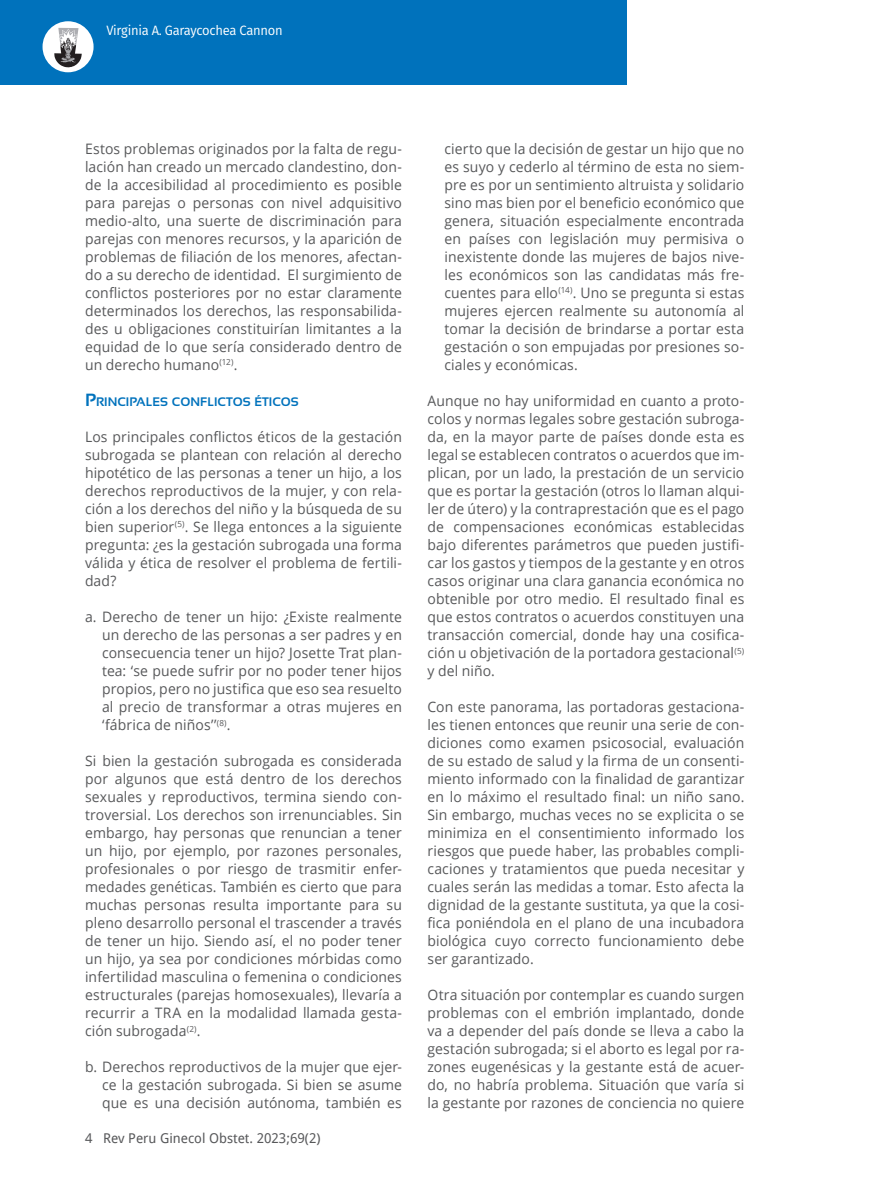
<style>
.page{position:relative;width:872px;height:1191px;background:#fff}
.page>*{position:absolute;margin:0;border:0;box-sizing:border-box;transform-origin:0 0}
.t1{font:14.4px/18px "Open Sans";letter-spacing:.01em;color:#57585a;text-align:justify}
.t2{font:13.5px "Droid Sans";color:#57585a}
.t3{font:13.5px "Fira Sans";letter-spacing:-.02em;color:#fff;scale:.96 1}
.t4{font:700 12.3px "Sansation";color:#0072bc}
.s1{font-size:17.7px}
</style>
<div class="page">
<div style="left:0;top:0;width:626px;height:85px;background:#0072bc"></div>
<div style="left:43px;top:21px;width:51px;height:51px;background:#fff;border-radius:50%"></div>
<svg style="left:54px;top:28px;width:28px;height:40px"></svg>
<p class="t3" style="left:106px;top:20px;width:185px">Virginia A. Garaycochea Cannon</p>
<p class="t1" style="left:85px;top:139px;width:318px">Estos problemas originados por la falta de regu&shy;lación han creado un mercado clandestino, don&shy;de la accesibilidad al procedimiento es posible para parejas o personas con nivel adquisitivo medio-alto, una suerte de discriminación para parejas con menores recursos, y la aparición de problemas de filiación de los menores, afectan&shy;do a su derecho de identidad. El surgimiento de conflictos posteriores por no estar claramente determinados los derechos, las responsabilida&shy;des u obligaciones constituirían limitantes a la equidad de lo que sería considerado dentro de un derecho humano<sup>(12)</sup>.</p>
<p class="t4" style="left:85px;top:395px;width:215px"><span class="s1">P</span>RINCIPALES CONFLICTOS ÉTICOS</p>
<p class="t1" style="left:85px;top:427px;width:318px">Los principales conflictos éticos de la gestación subrogada se plantean con relación al derecho hipotético de las personas a tener un hijo, a los derechos reproductivos de la mujer, y con rela&shy;ción a los derechos del niño y la búsqueda de su bien superior<sup>(5)</sup>. Se llega entonces a la siguiente pregunta: ¿es la gestación subrogada una forma válida y ética de resolver el problema de fertili&shy;dad?</p>
<p class="t1" style="left:102px;top:607px;width:301px;text-indent:-17px">a. Derecho de tener un hijo: ¿Existe realmente un derecho de las personas a ser padres y en consecuencia tener un hijo? Josette Trat plan&shy;tea: ‘se puede sufrir por no poder tener hijos propios, pero no justifica que eso sea resuelto al precio de transformar a otras mujeres en ‘fábrica de niños’’<sup>(8)</sup>.</p>
<p class="t1" style="left:85px;top:751px;width:318px">Si bien la gestación subrogada es considerada por algunos que está dentro de los derechos sexuales y reproductivos, termina siendo con&shy;troversial. Los derechos son irrenunciables. Sin embargo, hay personas que renuncian a tener un hijo, por ejemplo, por razones personales, profesionales o por riesgo de trasmitir enfer&shy;medades genéticas. También es cierto que para muchas personas resulta importante para su pleno desarrollo personal el trascender a través de tener un hijo. Siendo así, el no poder tener un hijo, ya sea por condiciones mórbidas como infertilidad masculina o femenina o condiciones estructurales (parejas homosexuales), llevaría a recurrir a TRA en la modalidad llamada gesta&shy;ción subrogada<sup>(2)</sup>.</p>
<p class="t1" style="left:102px;top:1057px;width:301px;text-indent:-17px">b. Derechos reproductivos de la mujer que ejer&shy;ce la gestación subrogada. Si bien se asume que es una decisión autónoma, también es</p>
<p class="t2" style="left:85px;top:1128px;width:237px">4 Rev Peru Ginecol Obstet. 2023;69(2)</p>
<p class="t1" style="left:444px;top:139px;width:301px">cierto que la decisión de gestar un hijo que no es suyo y cederlo al término de esta no siem&shy;pre es por un sentimiento altruista y solidario sino mas bien por el beneficio económico que genera, situación especialmente encontrada en países con legislación muy permisiva o inexistente donde las mujeres de bajos nive&shy;les económicos son las candidatas más fre&shy;cuentes para ello<sup>(14)</sup>. Uno se pregunta si estas mujeres ejercen realmente su autonomía al tomar la decisión de brindarse a portar esta gestación o son empujadas por presiones so&shy;ciales y económicas.</p>
<p class="t1" style="left:427px;top:391px;width:318px">Aunque no hay uniformidad en cuanto a proto&shy;colos y normas legales sobre gestación subroga&shy;da, en la mayor parte de países donde esta es legal se establecen contratos o acuerdos que im&shy;plican, por un lado, la prestación de un servicio que es portar la gestación (otros lo llaman alqui&shy;ler de útero) y la contraprestación que es el pago de compensaciones económicas establecidas bajo diferentes parámetros que pueden justifi&shy;car los gastos y tiempos de la gestante y en otros casos originar una clara ganancia económica no obtenible por otro medio. El resultado final es que estos contratos o acuerdos constituyen una transacción comercial, donde hay una cosifica&shy;ción u objetivación de la portadora gestacional<sup>(5) </sup>y del niño.</p>
<p class="t1" style="left:427px;top:697px;width:318px">Con este panorama, las portadoras gestaciona&shy;les tienen entonces que reunir una serie de con&shy;diciones como examen psicosocial, evaluación de su estado de salud y la firma de un consenti&shy;miento informado con la finalidad de garantizar en lo máximo el resultado final: un niño sano.<br>Sin embargo, muchas veces no se explicita o se minimiza en el consentimiento informado los riesgos que puede haber, las probables compli&shy;caciones y tratamientos que pueda necesitar y cuales serán las medidas a tomar. Esto afecta la dignidad de la gestante sustituta, ya que la cosi&shy;fica poniéndola en el plano de una incubadora biológica cuyo correcto funcionamiento debe ser garantizado.</p>
<p class="t1" style="left:427px;top:985px;width:318px">Otra situación por contemplar es cuando surgen problemas con el embrión implantado, donde va a depender del país donde se lleva a cabo la gestación subrogada; si el aborto es legal por ra&shy;zones eugenésicas y la gestante está de acuer&shy;do, no habría problema. Situación que varía si la gestante por razones de conciencia no quiere</p>
</div>
